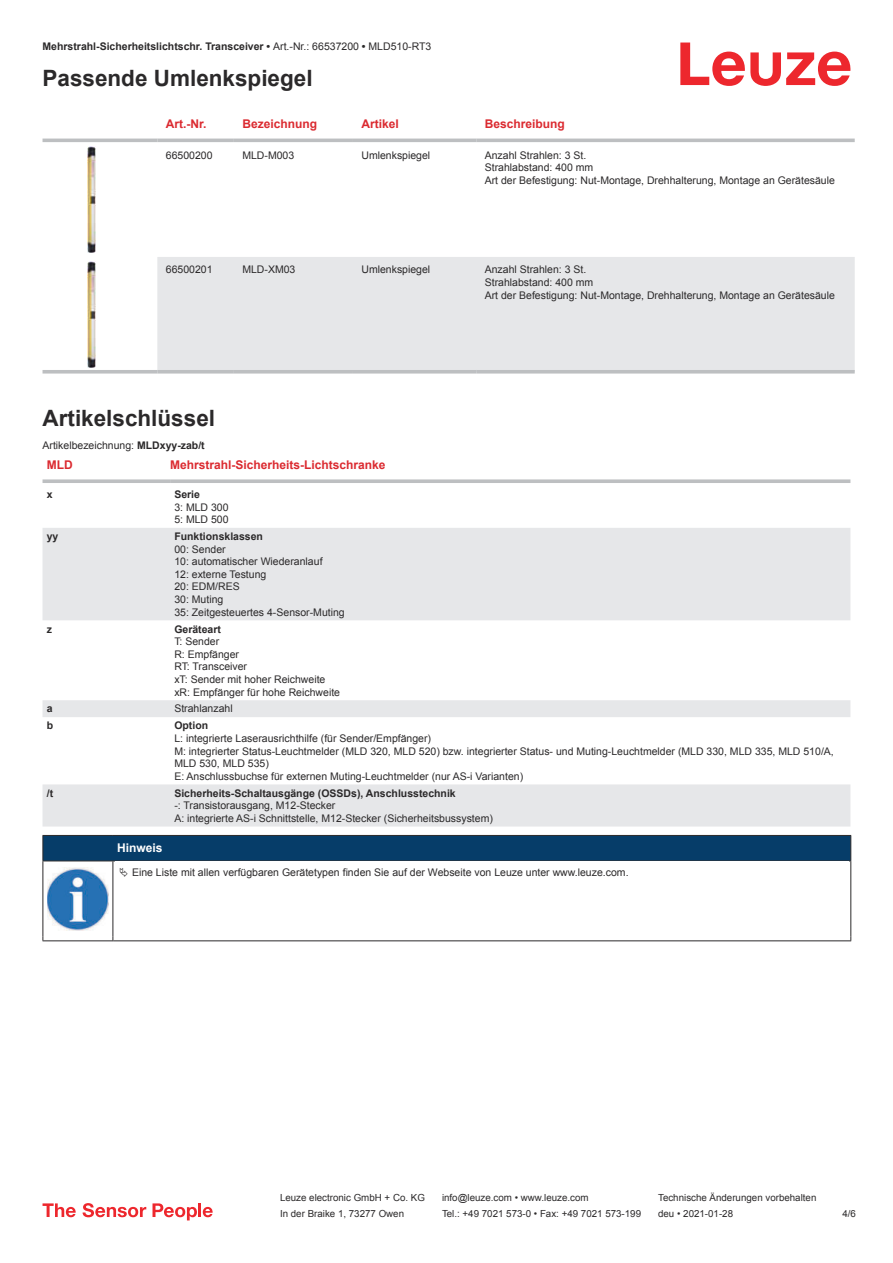
<style>
.page{position:relative;width:893px;height:1263px;background:#fff}
.page>*{position:absolute;margin:0;border:0;box-sizing:border-box;transform-origin:0 0}
.t1{font:700 22.5px "Arial";color:#2b292a}
.t2{font:700 12px "Arial";color:#db2a30}
.t3{font:700 12px "Arial";color:#fff}
.t4{font:10.5px/12.6px "Arial";color:#2b292a}
.t5{font:700 10.5px "Arial";color:#2b292a}
.t6{font:9.75px "Arial";color:#2b292a}
.s1{font-weight:400}
.s2{font-weight:700}
</style>
<div class="page">
<svg style="left:680px;top:43px;width:170px;height:43px"></svg>
<div style="left:157px;top:257px;width:698px;height:113px;background:#e6e7e9"></div>
<hr style="left:43px;top:139px;width:114px;height:3px;background:#bdbfc1">
<hr style="left:157px;top:139px;width:77px;height:3px;background:#bdbfc1">
<hr style="left:234px;top:139px;width:119px;height:3px;background:#bdbfc1">
<hr style="left:353px;top:139px;width:123px;height:3px;background:#bdbfc1">
<hr style="left:476px;top:139px;width:379px;height:3px;background:#bdbfc1">
<svg style="left:43px;top:370px;width:114px;height:4px"></svg>
<svg style="left:157px;top:370px;width:77px;height:4px"></svg>
<svg style="left:234px;top:370px;width:119px;height:4px"></svg>
<svg style="left:353px;top:370px;width:123px;height:4px"></svg>
<svg style="left:476px;top:370px;width:379px;height:4px;background:#c4c6c7"></svg>
<img style="left:87px;top:146px;width:9px;height:107px">
<img style="left:87px;top:261px;width:9px;height:106px">
<svg style="left:43px;top:528px;width:807px;height:298px;fill:#e6e7e9"></svg>
<svg style="left:43px;top:479px;width:127px;height:4px"></svg>
<svg style="left:170px;top:479px;width:680px;height:4px;background:#c4c6c7"></svg>
<svg style="left:43px;top:1203px;width:33px;height:14px"></svg>
<svg style="left:83px;top:1203px;width:63px;height:14px"></svg>
<svg style="left:153px;top:1203px;width:44px;height:17px"></svg>
<hr style="left:198px;top:1203px;width:3px;height:14px;background:#ed272d">
<svg style="left:203px;top:1207px;width:10px;height:10px"></svg>
<div style="left:43px;top:835px;width:808px;height:26px;background:#063d69"></div>
<hr style="left:113px;top:860px;width:738px;height:1px;background:#2b292a">
<hr style="left:43px;top:861px;width:1px;height:75px;background:#2b292a">
<hr style="left:113px;top:861px;width:1px;height:75px;background:#2b292a">
<hr style="left:850px;top:861px;width:1px;height:75px;background:#2b292a">
<hr style="left:43px;top:940px;width:70px;height:1px;background:#2b292a">
<hr style="left:113px;top:940px;width:738px;height:1px;background:#2b292a">
<img style="left:47px;top:867px;width:61px;height:63px">
<p class="t5" style="left:43px;top:43px;width:390px">Mehrstrahl-Sicherheitslichtschr. Transceiver • <span class="s1">Art.-Nr.: 66537200</span> • <span class="s1">MLD510-RT3</span></p>
<h1 class="t1" style="left:43px;top:70px;width:272px">Passende Umlenkspiegel</h1>
<p class="t2" style="left:166px;top:119px;width:42px">Art.-Nr.</p>
<p class="t2" style="left:242px;top:119px;width:76px">Bezeichnung</p>
<p class="t2" style="left:361px;top:119px;width:39px">Artikel</p>
<p class="t2" style="left:485px;top:119px;width:82px">Beschreibung</p>
<p class="t4" style="left:166px;top:150px;width:48px">66500200</p>
<p class="t4" style="left:242px;top:150px;width:53px">MLD-M003</p>
<p class="t4" style="left:361px;top:150px;width:70px">Umlenkspiegel</p>
<p class="t4" style="left:485px;top:150px;width:352px">Anzahl Strahlen: 3 St.<br>Strahlabstand: 400 mm<br>Art der Befestigung: Nut-Montage, Drehhalterung, Montage an Gerätesäule</p>
<p class="t4" style="left:166px;top:264px;width:48px">66500201</p>
<p class="t4" style="left:242px;top:264px;width:55px">MLD-XM03</p>
<p class="t4" style="left:361px;top:264px;width:70px">Umlenkspiegel</p>
<p class="t4" style="left:485px;top:264px;width:352px">Anzahl Strahlen: 3 St.<br>Strahlabstand: 400 mm<br>Art der Befestigung: Nut-Montage, Drehhalterung, Montage an Gerätesäule</p>
<h1 class="t1" style="left:43px;top:410px;width:174px">Artikelschlüssel</h1>
<p class="t4" style="left:43px;top:440px;width:164px">Artikelbezeichnung: <span class="s2">MLDxyy-zab/t</span></p>
<p class="t2" style="left:47px;top:460px;width:27px">MLD</p>
<p class="t2" style="left:170px;top:460px;width:217px">Mehrstrahl-Sicherheits-Lichtschranke</p>
<p class="t5" style="left:47px;top:490px;width:7px">x</p>
<p class="t5" style="left:174px;top:490px;width:27px">Serie</p>
<p class="t4" style="left:174px;top:501px;width:56px">3: MLD 300<br>5: MLD 500</p>
<p class="t5" style="left:47px;top:532px;width:13px">yy</p>
<p class="t5" style="left:174px;top:532px;width:90px">Funktionsklassen</p>
<p class="t4" style="left:174px;top:544px;width:172px">00: Sender<br>10: automatischer Wiederanlauf<br>12: externe Testung<br>20: EDM/RES<br>30: Muting<br>35: Zeitgesteuertes 4-Sensor-Muting</p>
<p class="t5" style="left:47px;top:625px;width:7px">z</p>
<p class="t5" style="left:174px;top:625px;width:48px">Geräteart</p>
<p class="t4" style="left:174px;top:636px;width:167px">T: Sender<br>R: Empfänger<br>RT: Transceiver<br>xT: Sender mit hoher Reichweite xR: Empfänger für hohe Reichweite</p>
<p class="t5" style="left:47px;top:705px;width:7px">a</p>
<p class="t4" style="left:174px;top:703px;width:60px">Strahlanzahl</p>
<p class="t5" style="left:47px;top:722px;width:8px">b</p>
<p class="t5" style="left:174px;top:722px;width:35px">Option</p>
<p class="t4" style="left:174px;top:733px;width:661px">L: integrierte Laserausrichthilfe (für Sender/Empfänger)<br>M: integrierter Status-Leuchtmelder (MLD 320, MLD 520) bzw. integrierter Status- und Muting-Leuchtmelder (MLD 330, MLD 335, MLD 510/A, MLD 530, MLD 535)<br>E: Anschlussbuchse für externen Muting-Leuchtmelder (nur AS-i Varianten)</p>
<p class="t5" style="left:47px;top:789px;width:8px">/t</p>
<p class="t5" style="left:174px;top:789px;width:283px">Sicherheits-Schaltausgänge (OSSDs), Anschlusstechnik</p>
<p class="t4" style="left:174px;top:800px;width:320px">-: Transistorausgang, M12-Stecker<br>A: integrierte AS-i Schnittstelle, M12-Stecker (Sicherheitsbussystem)</p>
<p class="t3" style="left:117px;top:844px;width:47px">Hinweis</p>
<p class="t4" style="left:132px;top:867px;width:498px">Eine Liste mit allen verfügbaren Gerätetypen finden Sie auf der Webseite von Leuze unter www.leuze.com.</p>
<p class="t6" style="left:280px;top:1194px;width:146px">Leuze electronic GmbH + Co. KG</p>
<p class="t6" style="left:442px;top:1194px;width:148px">info@leuze.com • www.leuze.com</p>
<p class="t6" style="left:658px;top:1194px;width:160px">Technische Änderungen vorbehalten</p>
<p class="t6" style="left:280px;top:1210px;width:126px">In der Braike 1, 73277 Owen</p>
<p class="t6" style="left:442px;top:1210px;width:201px">Tel.: +49 7021 573-0 • Fax: +49 7021 573-199</p>
<p class="t6" style="left:658px;top:1210px;width:76px">deu • 2021-01-28</p>
<p class="t6" style="left:842px;top:1210px;width:15px">4 /6</p>
</div>
